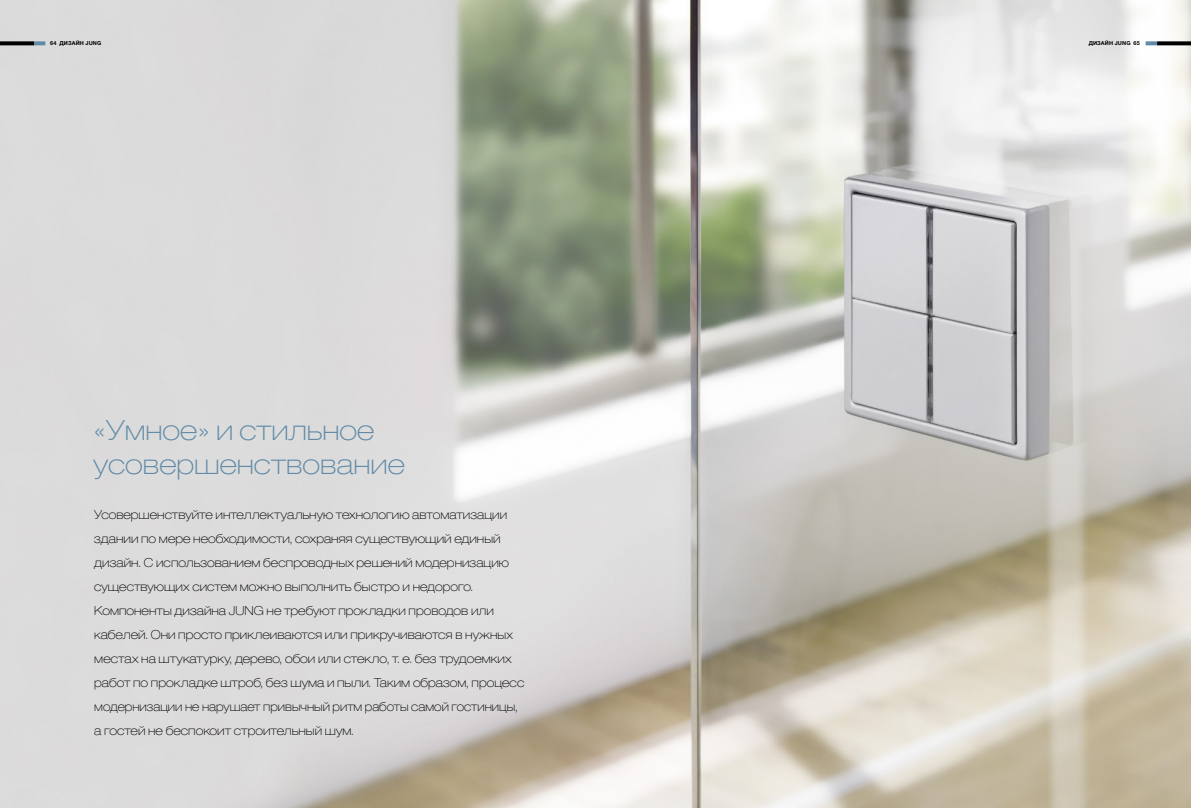
<style>
.page{position:relative;width:1191px;height:808px;background:#fff}
.page>*{position:absolute;margin:0;border:0;box-sizing:border-box;transform-origin:0 0}
.t1{font:100 expanded 28px/33.6px "Helvetica Neue LTW1 G";color:#618aa7}
.t2{font:100 expanded 12.5px/24px "Helvetica Neue LTW1 G";color:#000}
.t3{font:700 5.5px "Helvetica Neue LTW1 G";letter-spacing:.03em;color:#000}
</style>
<div class="page">
<img style="left:0;top:0;width:1191px;height:808px">
<svg style="left:1145px;top:41px;width:12px;height:4px"></svg>
<svg style="left:34px;top:41px;width:11px;height:4px"></svg>
<svg style="left:1157px;top:41px;width:34px;height:4px"></svg>
<svg style="left:0;top:41px;width:34px;height:4px"></svg>
<p class="t3" style="left:50px;top:40px;width:53px">64 ДИЗАЙН JUNG</p>
<p class="t3" style="left:1088px;top:40px;width:53px">ДИЗАЙН JUNG 65</p>
<h1 class="t1" style="left:94px;top:413px;width:313px">«Умное» и стильное усовершенствование</h1>
<p class="t2" style="left:94px;top:502px;width:431px">Усовершенствуйте интеллектуальную технологию автоматизации здании по мере необходимости, сохраняя существующий единый дизайн. С использованием беспроводных решений модернизацию существующих систем можно выполнить быстро и недорого.<br>Компоненты дизайна JUNG не требуют прокладки проводов или кабелей. Они просто приклеиваются или прикручиваются в нужных местах на штукатурку, дерево, обои или стекло, т. е. без трудоемких работ по прокладке штроб, без шума и пыли. Таким образом, процесс модернизации не нарушает привычный ритм работы самой гостиницы, а гостей не беспокоит строительный шум.</p>
</div>
